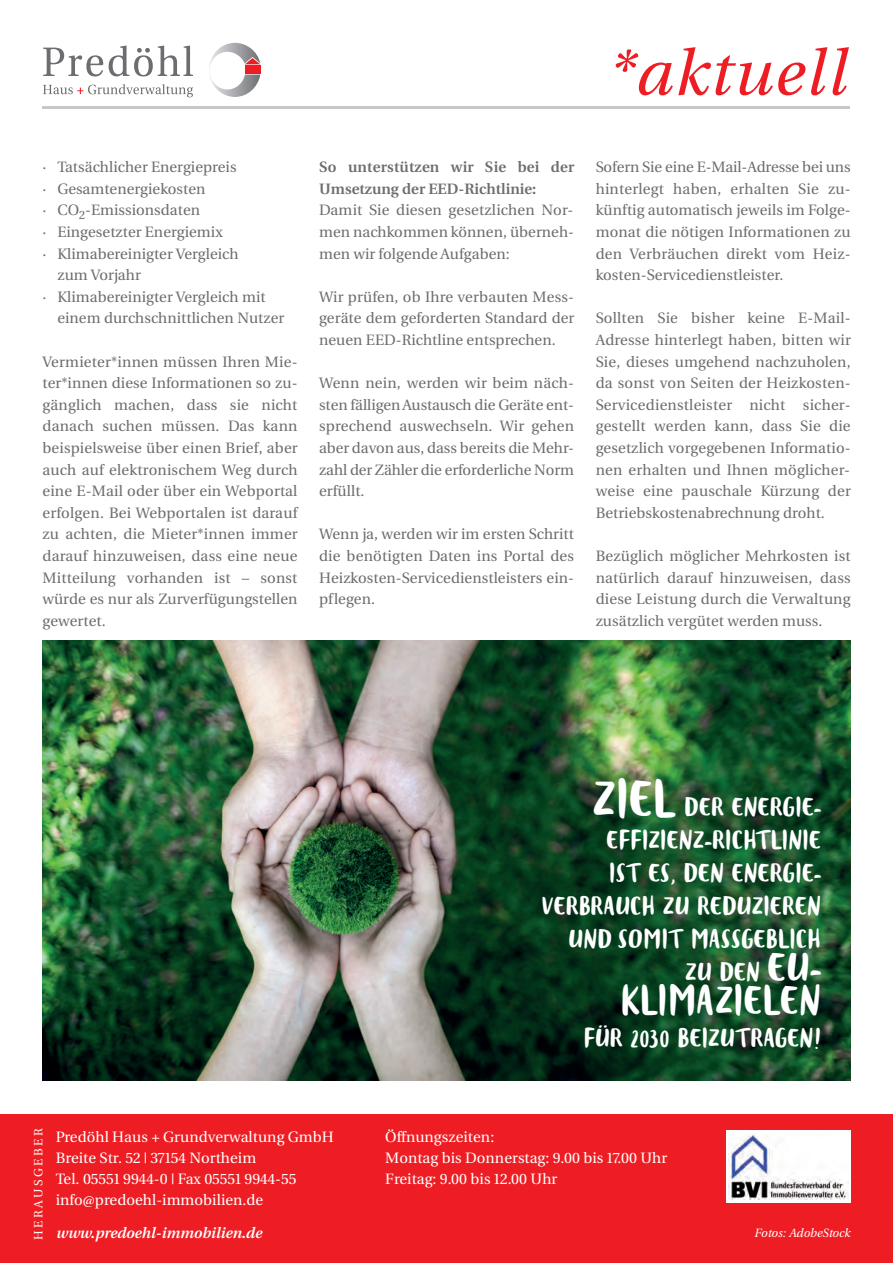
<style>
.page{position:relative;width:893px;height:1263px;background:#fff}
.page>*{position:absolute;margin:0;border:0;box-sizing:border-box;transform-origin:0 0}
.t1{font:italic 63.9px "VW Utopia";letter-spacing:.025em;color:#ee1d23}
.t2{font:33px "Blog Script";color:#fff}
.t3{font:21px/33px "Blog Script";color:#fff;text-align:right}
.t4{font:15px/21.6px "VW Utopia";color:#6c6d70;text-align:justify}
.t5{font:15px/21px "VW Utopia";color:#fff}
.t6{font:600 15px/21.6px "VW Utopia";color:#6c6d70}
.t7{font:italic 600 15px "VW Utopia";color:#fff}
.t8{font:italic 12px "VW Utopia";color:#fff}
.t9{font:12px "VW Utopia";letter-spacing:.2em;color:#fff}
.s1{font-size:42px}
.s2{font-size:33px}
</style>
<div class="page">
<div style="left:0;top:1114px;width:893px;height:149px;background:#ee1d23"></div>
<svg style="left:43px;top:48px;width:60px;height:29px"></svg>
<svg style="left:109px;top:46px;width:84px;height:30px"></svg>
<svg style="left:43px;top:84px;width:150px;height:13px"></svg>
<svg style="left:209px;top:43px;width:51px;height:54px"></svg>
<hr style="left:43px;top:106px;width:807px;height:2px;background:#c7c8ca">
<div style="left:726px;top:1130px;width:124px;height:73px;background:#fff"></div>
<img style="left:729px;top:1134px;width:119px;height:65px">
<img style="left:43px;top:641px;width:808px;height:439px">
<h1 class="t1" style="left:607px;top:47px;width:240px">*aktuell</h1>
<p class="t4" style="left:43px;top:158px;width:196px">· Tatsächlicher Energiepreis</p>
<p class="t4" style="left:43px;top:179px;width:165px">· Gesamtenergiekosten</p>
<p class="t4" style="left:43px;top:201px;width:159px">· CO<sub>2</sub>-Emissionsdaten</p>
<p class="t4" style="left:43px;top:222px;width:182px">· Eingesetzter Energiemix</p>
<p class="t4" style="left:43px;top:244px;width:198px">· Klimabereinigter Vergleich</p>
<p class="t4" style="left:57px;top:266px;width:85px">zum Vorjahr</p>
<p class="t4" style="left:43px;top:287px;width:225px">· Klimabereinigter Vergleich mit</p>
<p class="t4" style="left:57px;top:309px;width:228px">einem durchschnittlichen Nutzer</p>
<p class="t4" style="left:43px;top:352px;width:257px">Vermieter*innen müssen Ihren Mie&shy;ter*innen diese Informationen so zu&shy;gänglich machen, dass sie nicht danach suchen müssen. Das kann beispielsweise über einen Brief, aber auch auf elektronischem Weg durch eine E-Mail oder über ein Webportal erfolgen. Bei Webportalen ist darauf zu achten, die Mieter*innen immer darauf hinzuweisen, dass eine neue Mitteilung vorhanden ist – sonst würde es nur als Zurverfügungstellen gewertet.</p>
<p class="t6" style="left:319px;top:158px;width:257px">So unterstützen wir Sie bei der<br>Umsetzung der EED-Richtlinie:</p>
<p class="t4" style="left:319px;top:201px;width:257px">Damit Sie diesen gesetzlichen Nor&shy;men nachkommen können, überneh&shy;men wir folgende Aufgaben:</p>
<p class="t4" style="left:319px;top:287px;width:257px">Wir prüfen, ob Ihre verbauten Mess&shy;geräte dem geforderten Standard der neuen EED-Richtline entsprechen.</p>
<p class="t4" style="left:319px;top:374px;width:257px">Wenn nein, werden wir beim näch - sten fälligen Austausch die Geräte ent&shy;sprechend auswechseln. Wir gehen aber davon aus, dass bereits die Mehr&shy;zahl der Zähler die erforderliche Norm erfüllt.</p>
<p class="t4" style="left:319px;top:525px;width:257px">Wenn ja, werden wir im ersten Schritt die benötigten Daten ins Portal des Heizkosten-Servicedienstleisters ein&shy;pflegen.</p>
<p class="t4" style="left:596px;top:158px;width:257px">Sofern Sie eine E-Mail-Adresse bei uns hinterlegt haben, erhalten Sie zu - künftig automatisch jeweils im Folge - monat die nötigen Informationen zu den Verbräuchen direkt vom Heiz - kosten-Ser vice dienstleister.</p>
<p class="t4" style="left:596px;top:309px;width:257px">Sollten Sie bisher keine E-Mail-Adresse hinterlegt haben, bitten wir Sie, dieses umgehend nachzuholen, da sonst von Seiten der Heizkosten-Servicedienstleister nicht sicher - gestellt werden kann, dass Sie die gesetzlich vorgegebenen Informatio&shy;nen erhalten und Ihnen möglicher&shy;weise eine pauschale Kürzung der Betriebskostenabrechnung droht.</p>
<p class="t4" style="left:596px;top:546px;width:257px">Bezüglich möglicher Mehrkosten ist natürlich darauf hinzuweisen, dass diese Leistung durch die Verwaltung zusätzlich vergütet werden muss.</p>
<h3 class="t3" style="left:541px;top:791px;width:281px"><span class="s1">ZIEL</span> DER ENERGIE-<br>EFFIZIENZ-RICHTLINIE<br>IST ES, DEN ENERGIE-<br>VERBRAUCH ZU REDUZIEREN<br>UND SOMIT MASSGEBLICH<br>ZU DEN <span class="s2">EU-</span></h3>
<h2 class="t2" style="left:620px;top:982px;width:202px">KLIMAZIELEN</h2>
<h3 class="t3" style="left:584px;top:1022px;width:239px">FÜR 2030 BEIZUTRAGEN!</h3>
<p class="t9" style="left:34px;top:1239px;width:113px;rotate:-90deg">HERAUSGEBER</p>
<p class="t5" style="left:56px;top:1127px;width:280px">Predöhl Haus + Grundverwaltung GmbH Breite Str. 52 | 37154 Northeim<br>Tel. 05551 9944-0 | Fax 05551 9944-55 info@predoehl-immobilien.de</p>
<p class="t5" style="left:385px;top:1127px;width:283px">Öffnungszeiten:<br>Montag bis Donnerstag: 9.00 bis 17.00 Uhr<br>Freitag: 9.00 bis 12.00 Uhr</p>
<p class="t7" style="left:56px;top:1227px;width:207px">www.predoehl-immobilien.de</p>
<p class="t8" style="left:754px;top:1228px;width:98px">Fotos: AdobeStock</p>
</div>
